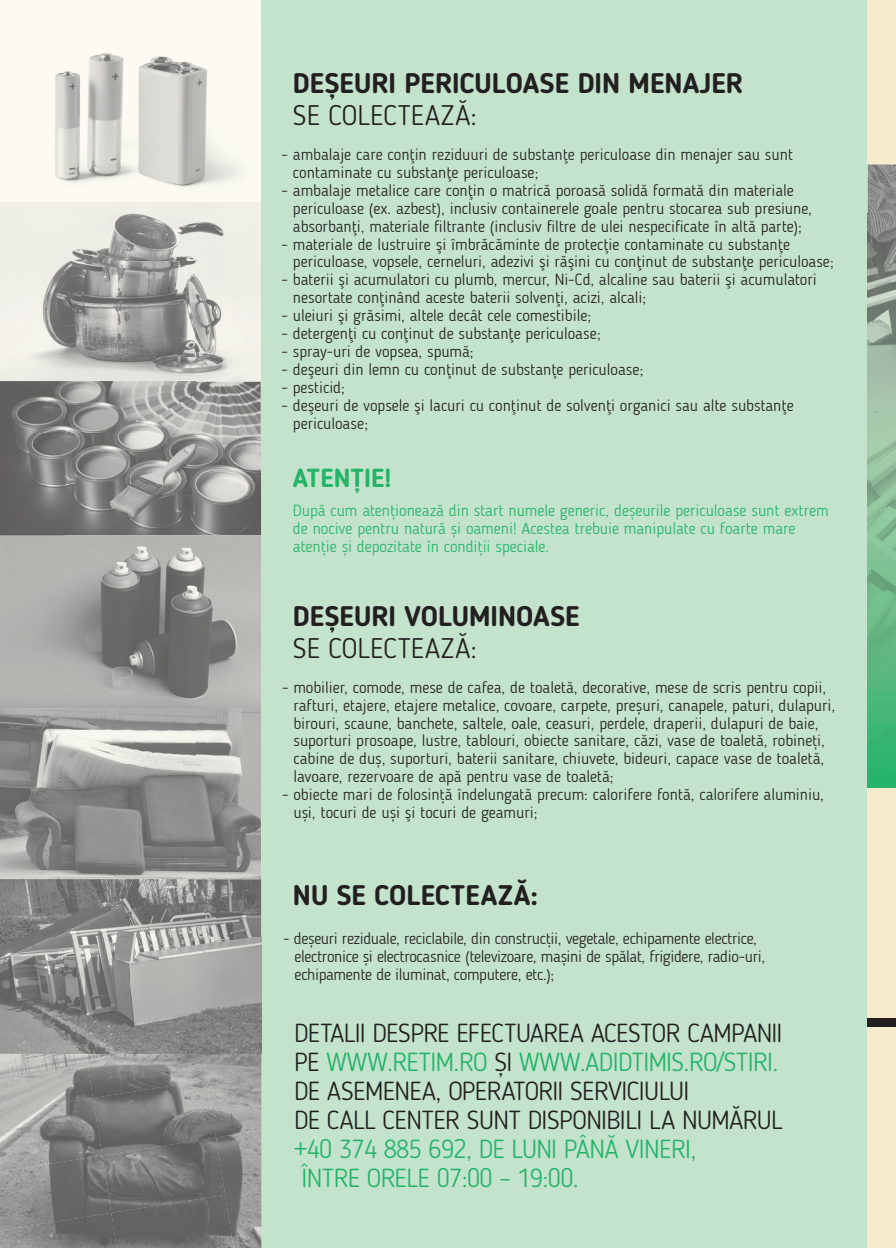
<style>
.page{position:relative;width:896px;height:1248px;background:#fff}
.page>*{position:absolute;margin:0;border:0;box-sizing:border-box;transform-origin:0 0}
.t1{font:700 28.2px "Blogger Sans";color:#231f20}
.t2{font:300 28.2px "Blogger Sans";color:#231f20}
.t3{font:300 26px/29px "Blogger Sans";letter-spacing:-.02em;color:#231f20}
.t4{font:300 26px/29px "Blogger Sans";letter-spacing:-.02em;color:#24b369}
.t5{font:700 26px "Blogger Sans";color:#24b369}
.t6{font:300 16.2px/18px "Blogger Sans";color:#231f20}
.t7{font:300 16.2px/18px "Blogger Sans";letter-spacing:-.02em;color:#231f20}
.t8{font:300 16.2px/18px "Blogger Sans";color:#24b369}
.s1{color:#24b369}
</style>
<div class="page">
<div style="left:261px;top:0;width:606px;height:1247px;background:#c3e3cc"></div>
<div style="left:867px;top:0;width:29px;height:1247px;background:#f6ebcd"></div>
<div style="left:867px;top:1018px;width:29px;height:8px;background:#231f20"></div>
<img style="left:867px;top:164px;width:29px;height:49px">
<svg style="left:867px;top:786px;width:29px;height:1px"></svg>
<img style="left:867px;top:213px;width:29px;height:573px">
<div style="left:0;top:0;width:261px;height:28px;background:#fcfaf2"></div>
<svg style="left:261px;top:880px;width:1px;height:173px"></svg>
<img style="left:0;top:28px;width:261px;height:968px">
<img style="left:0;top:996px;width:65px;height:57px">
<img style="left:65px;top:996px;width:196px;height:57px">
<img style="left:0;top:1053px;width:86px;height:44px">
<img style="left:86px;top:1053px;width:117px;height:44px">
<img style="left:203px;top:1053px;width:58px;height:77px">
<img style="left:0;top:1097px;width:93px;height:58px">
<img style="left:93px;top:1079px;width:123px;height:76px">
<img style="left:0;top:1155px;width:102px;height:57px">
<img style="left:102px;top:1137px;width:114px;height:75px">
<img style="left:216px;top:1130px;width:45px;height:117px">
<img style="left:0;top:1212px;width:111px;height:35px">
<img style="left:111px;top:1194px;width:123px;height:53px">
<h1 class="t1" style="left:293px;top:66px;width:452px">DEȘEURI PERICULOASE DIN MENAJER</h1>
<h1 class="t2" style="left:293px;top:98px;width:185px">SE COLECTEAZĂ:</h1>
<p class="t6" style="left:293px;top:145px;width:501px;text-indent:-11px">- ambalaje care conţin reziduuri de substanţe periculoase din menajer sau sunt contaminate cu substanţe periculoase;</p>
<p class="t6" style="left:293px;top:181px;width:520px;text-indent:-11px">- ambalaje metalice care conţin o matrică poroasă solidă formată din materiale periculoase (ex. azbest), inclusiv containerele goale pentru stocarea sub presiune, absorbanţi, materiale filtrante (inclusiv filtre de ulei nespecificate în altă parte);</p>
<p class="t6" style="left:293px;top:235px;width:542px;text-indent:-11px">- materiale de lustruire şi îmbrăcăminte de protecţie contaminate cu substanţe periculoase, vopsele, cerneluri, adezivi şi răşini cu conţinut de substanţe periculoase;</p>
<p class="t6" style="left:293px;top:271px;width:525px;text-indent:-11px">- baterii şi acumulatori cu plumb, mercur, Ni-Cd, alcaline sau baterii şi acumulatori nesortate conţinând aceste baterii solvenţi, acizi, alcali;</p>
<p class="t6" style="left:282px;top:306px;width:311px">- uleiuri şi grăsimi, altele decât cele comestibile;</p>
<p class="t6" style="left:282px;top:324px;width:321px">- detergenţi cu conţinut de substanţe periculoase;</p>
<p class="t6" style="left:282px;top:342px;width:193px">- spray-uri de vopsea, spumă;</p>
<p class="t6" style="left:282px;top:360px;width:363px">- deşeuri din lemn cu conţinut de substanţe periculoase;</p>
<p class="t6" style="left:282px;top:378px;width:65px">- pesticid;</p>
<p class="t6" style="left:293px;top:396px;width:502px;text-indent:-11px">- deşeuri de vopsele şi lacuri cu conţinut de solvenţi organici sau alte substanţe periculoase;</p>
<h2 class="t5" style="left:293px;top:462px;width:100px">ATENȚIE!</h2>
<p class="t8" style="left:293px;top:501px;width:537px">După cum atenționează din start numele generic, deșeurile periculoase sunt extrem de nocive pentru natură și oameni! Acestea trebuie manipulate cu foarte mare atenție și depozitate în condiții speciale.</p>
<h1 class="t1" style="left:293px;top:599px;width:288px">DEȘEURI VOLUMINOASE</h1>
<h1 class="t2" style="left:293px;top:631px;width:185px">SE COLECTEAZĂ:</h1>
<p class="t6" style="left:293px;top:678px;width:543px;text-indent:-11px">- mobilier, comode, mese de cafea, de toaletă, decorative, mese de scris pentru copii, rafturi, etajere, etajere metalice, covoare, carpete, preșuri, canapele, paturi, dulapuri, birouri, scaune, banchete, saltele, oale, ceasuri, perdele, draperii, dulapuri de baie, suporturi prosoape, lustre, tablouri, obiecte sanitare, căzi, vase de toaletă, robineți, cabine de duș, suporturi, baterii sanitare, chiuvete, bideuri, capace vase de toaletă, lavoare, rezervoare de apă pentru vase de toaletă;</p>
<p class="t6" style="left:293px;top:785px;width:532px;text-indent:-11px">- obiecte mari de folosință îndelungată precum: calorifere fontă, calorifere aluminiu, uși, tocuri de uși şi tocuri de geamuri;</p>
<h1 class="t1" style="left:293px;top:877px;width:247px">NU SE COLECTEAZĂ:</h1>
<p class="t7" style="left:295px;top:929px;width:472px;text-indent:-11px">- deșeuri reziduale, reciclabile, din construcții, vegetale, echipamente electrice, electronice și electrocasnice (televizoare, mașini de spălat, frigidere, radio-uri, echipamente de iluminat, computere, etc.);</p>
<h2 class="t3" style="left:294px;top:1018px;width:490px">DETALII DESPRE EFECTUAREA ACESTOR CAMPANII PE <span class="s1">WWW.RETIM.RO</span> ȘI <span class="s1">WWW.ADIDTIMIS.RO/STIRI.<br></span>DE ASEMENEA, OPERATORII SERVICIULUI<br>DE CALL CENTER SUNT DISPONIBILI LA NUMĂRUL</h2>
<h2 class="t4" style="left:294px;top:1134px;width:404px">+40 374 885 692, DE LUNI PÂNĂ VINERI,<br>ÎNTRE ORELE 07:00 – 19:00.</h2>
</div>
